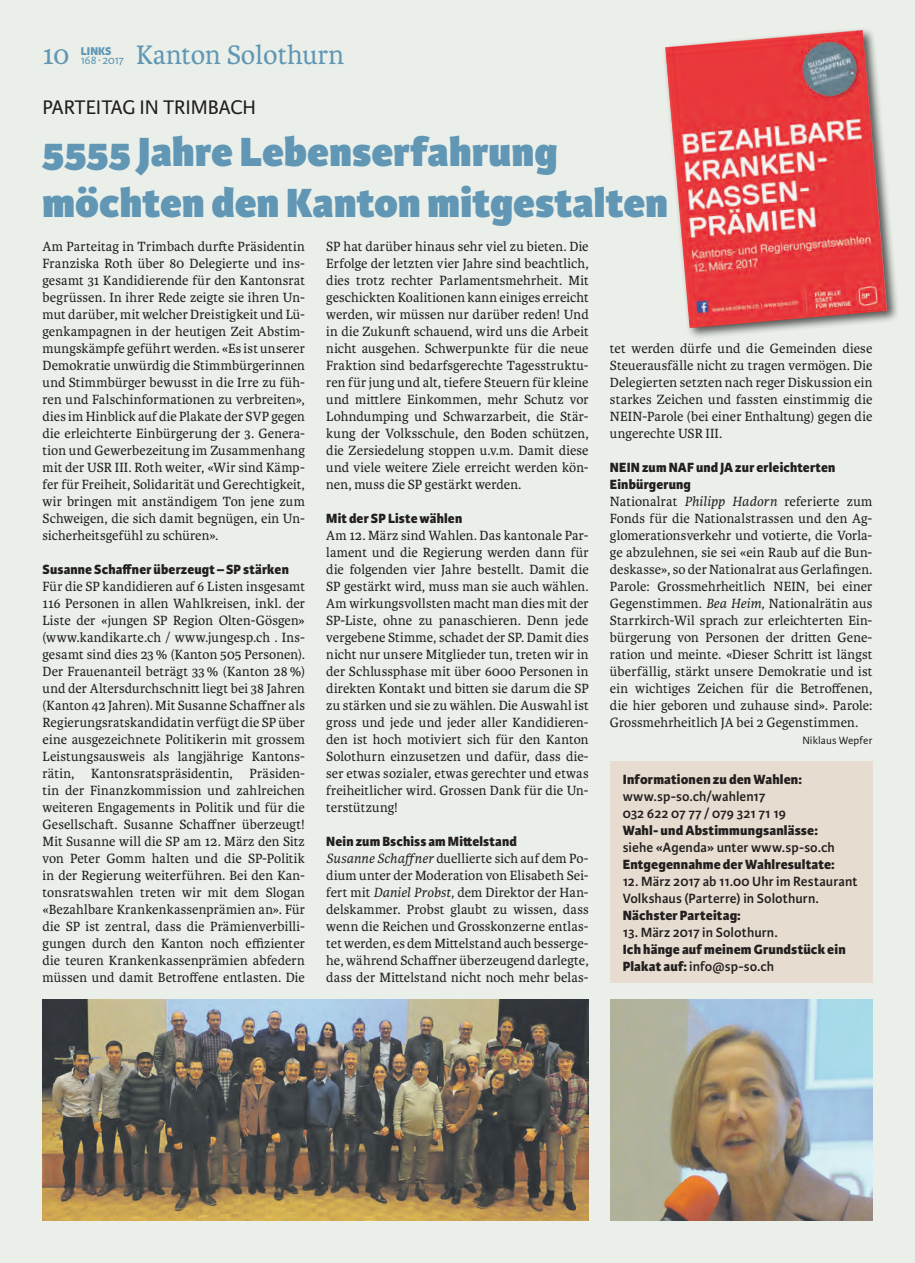
<style>
.page{position:relative;width:915px;height:1263px;background:#fff}
.page>*{position:absolute;margin:0;border:0;box-sizing:border-box;transform-origin:0 0}
.t1{font:800 43.5px/51px "Karmina Sans";letter-spacing:.005em;color:#6197b5}
.t2{font:28.5px "Karmina";color:#6197b5}
.t3{font:21px "Karmina Sans";color:#231f20}
.t4{font:14.25px/17px "Karmina";letter-spacing:.005em;color:#231f20;text-align:justify}
.t5{font:800 14.25px/17px "Karmina Sans";letter-spacing:.01em;color:#231f20}
.t6{font:600 14.25px/17px "Karmina Sans";letter-spacing:.005em;color:#231f20}
.t7{font:12px "Karmina Sans";letter-spacing:-.02em;color:#6197b5}
.t8{font:800 12px "Karmina Sans";color:#6197b5}
.t9{font:11.25px "Karmina Sans";letter-spacing:.015em;color:#231f20}
.s1{font-style:italic}
.s2{font-weight:600}
</style>
<div class="page">
<div style="left:0;top:0;width:914px;height:1263px;background:#eaf0e9"></div>
<img style="left:43px;top:999px;width:545px;height:221px">
<div style="left:661px;top:26px;width:238px;height:314px;background:#231f20;opacity:.75"></div>
<img style="left:664px;top:30px;width:223px;height:298px">
<div style="left:609px;top:761px;width:263px;height:221px;background:#e6dccf"></div>
<img style="left:610px;top:999px;width:262px;height:221px">
<p class="t7" style="left:81px;top:53px;width:45px">168 ∙ 2017</p>
<h2 class="t2" style="left:136px;top:39px;width:209px">Kanton Solothurn</h2>
<h2 class="t2" style="left:43px;top:39px;width:28px">10</h2>
<p class="t8" style="left:81px;top:44px;width:32px">LINKS</p>
<h3 class="t3" style="left:43px;top:95px;width:215px">PARTEITAG IN TRIMBACH</h3>
<h1 class="t1" style="left:43px;top:128px;width:627px">5555 Jahre Lebenserfahrung möchten den Kanton mitgestalten</h1>
<p class="t4" style="left:43px;top:238px;width:264px">Am Parteitag in Trimbach durfte Präsidentin Franziska Roth über 80 Delegierte und ins&shy;gesamt 31 Kandidierende für den Kantonsrat begrüssen. In ihrer Rede zeigte sie ihren Un&shy;mut darüber, mit welcher Dreistigkeit und Lü&shy;genkampagnen in der heutigen Zeit Abstim&shy;mungskämpfe geführt werden. «Es ist unserer Demokratie unwürdig die Stimmbürgerinnen und Stimmbürger bewusst in die Irre zu füh&shy;ren und Falschinformationen zu verbreiten», dies im Hinblick auf die Plakate der SVP gegen die erleichterte Einbürgerung der 3. Genera&shy;tion und Gewerbezeitung im Zusammenhang mit der USR III. Roth weiter, «Wir sind Kämp&shy;fer für Freiheit, Solidarität und Gerechtigkeit, wir bringen mit anständigem Ton jene zum Schweigen, die sich damit begnügen, ein Un&shy;sicherheitsgefühl zu schüren».</p>
<p class="t5" style="left:43px;top:561px;width:248px">Susanne Schaffner überzeugt – SP stärken</p>
<p class="t4" style="left:43px;top:578px;width:264px">Für die SP kandidieren auf 6 Listen insgesamt 116 Personen in allen Wahlkreisen, inkl. der Liste der «jungen SP Region Olten-Gösgen» (www.kandikarte.ch / www.jungesp.ch . Ins&shy;gesamt sind dies 23% (Kanton 505 Personen).<br>Der Frauenanteil beträgt 33% (Kanton 28%) und der Altersdurchschnitt liegt bei 38 Jahren (Kanton 42 Jahren). Mit Susanne Schaffner als Regierungsratskandidatin verfügt die SP über eine ausgezeichnete Politikerin mit grossem Leistungsausweis als langjährige Kantons&shy;rätin, Kantonsratspräsidentin, Präsiden&shy;tin der Finanzkommission und zahlreichen weiteren Engagements in Politik und für die Gesellschaft. Susanne Schaffner überzeugt!<br>Mit Susanne will die SP am 12. März den Sitz von Peter Gomm halten und die SP-Politik in der Regierung weiterführen. Bei den Kan&shy;tonsratswahlen treten wir mit dem Slogan «Bezahlbare Krankenkassenprämien an». Für die SP ist zentral, dass die Prämienverbilli&shy;gungen durch den Kanton noch effizienter die teuren Krankenkassenprämien abfedern müssen und damit Betroffene entlasten. Die</p>
<p class="t4" style="left:326px;top:238px;width:264px">SP hat darüber hinaus sehr viel zu bieten. Die Erfolge der letzten vier Jahre sind beachtlich, dies trotz rechter Parlamentsmehrheit. Mit geschickten Koalitionen kann einiges erreicht werden, wir müssen nur darüber reden! Und in die Zukunft schauend, wird uns die Arbeit nicht ausgehen. Schwerpunkte für die neue Fraktion sind bedarfsgerechte Tagesstruktu&shy;ren für jung und alt, tiefere Steuern für kleine und mittlere Einkommen, mehr Schutz vor Lohndumping und Schwarzarbeit, die Stär&shy;kung der Volksschule, den Boden schützen, die Zersiedelung stoppen u.v.m. Damit diese und viele weitere Ziele erreicht werden kön&shy;nen, muss die SP gestärkt werden.</p>
<p class="t5" style="left:326px;top:510px;width:137px">Mit der SP Liste wählen</p>
<p class="t4" style="left:326px;top:527px;width:264px">Am 12. März sind Wahlen. Das kantonale Par&shy;lament und die Regierung werden dann für die folgenden vier Jahre bestellt. Damit die SP gestärkt wird, muss man sie auch wählen.<br>Am wirkungsvollsten macht man dies mit der SP-Liste, ohne zu panaschieren. Denn jede vergebene Stimme, schadet der SP. Damit dies nicht nur unsere Mitglieder tun, treten wir in der Schlussphase mit über 6000 Personen in direkten Kontakt und bitten sie darum die SP zu stärken und sie zu wählen. Die Auswahl ist gross und jede und jeder aller Kandidieren&shy;den ist hoch motiviert sich für den Kanton Solothurn einzusetzen und dafür, dass die&shy;ser etwas sozialer, etwas gerechter und etwas freiheitlicher wird. Grossen Dank für die Un&shy;terstützung!</p>
<p class="t5" style="left:326px;top:833px;width:192px">Nein zum Bschiss am Mittelstand</p>
<p class="t4" style="left:326px;top:850px;width:264px"><span class="s1">Susanne Schaffner</span> duellierte sich auf dem Po&shy;dium unter der Moderation von Elisabeth Sei&shy;fert mit <span class="s1">Daniel Probst,</span> dem Direktor der Han&shy;delskammer. Probst glaubt zu wissen, dass wenn die Reichen und Grosskonzerne entlas&shy;tet werden, es dem Mittelstand auch besserge&shy;he, während Schaffner überzeugend darlegte, dass der Mittelstand nicht noch mehr belas-</p>
<p class="t4" style="left:609px;top:340px;width:264px">tet werden dürfe und die Gemeinden diese Steuerausfälle nicht zu tragen vermögen. Die Delegierten setzten nach reger Diskussion ein starkes Zeichen und fassten einstimmig die NEIN-Parole (bei einer Enthaltung) gegen die ungerechte USR III.</p>
<p class="t5" style="left:609px;top:459px;width:227px">NEIN zum NAF und JA zur erleichterten<br>Einbürgerung</p>
<p class="t4" style="left:609px;top:493px;width:264px">Nationalrat <span class="s1">Philipp Hadorn</span> referierte zum Fonds für die Nationalstrassen und den Ag&shy;glomerationsverkehr und votierte, die Vorla&shy;ge abzulehnen, sie sei «ein Raub auf die Bun&shy;deskasse», so der Nationalrat aus Gerlafingen.<br>Parole: Grossmehrheitlich NEIN, bei einer Gegenstimmen. <span class="s1">Bea Heim,</span> Nationalrätin aus Starrkirch-Wil sprach zur erleichterten Ein&shy;bürgerung von Personen der dritten Gene&shy;ration und meinte. «Dieser Schritt ist längst überfällig, stärkt unsere Demokratie und ist ein wichtiges Zeichen für die Betroffenen, die hier geboren und zuhause sind». Parole:<br>Grossmehrheitlich JA bei 2 Gegenstimmen.</p>
<p class="t9" style="left:802px;top:734px;width:72px">Niklaus Wepfer</p>
<p class="t5" style="left:622px;top:771px;width:181px">Informationen zu den Wahlen:</p>
<p class="t6" style="left:622px;top:788px;width:165px">www.sp-so.ch/wahlen17<br>032 622 07 77 / 079 321 71 19</p>
<p class="t5" style="left:622px;top:822px;width:196px">Wahl- und Abstimmungsanlässe:</p>
<p class="t6" style="left:622px;top:839px;width:213px">siehe «Agenda» unter www.sp-so.ch</p>
<p class="t5" style="left:622px;top:856px;width:213px">Entgegennahme der Wahlresultate:</p>
<p class="t6" style="left:622px;top:873px;width:236px">12. März 2017 ab 11.00 Uhr im Restaurant<br>Volkshaus (Parterre) in Solothurn.</p>
<p class="t5" style="left:622px;top:907px;width:119px">Nächster Parteitag:</p>
<p class="t6" style="left:622px;top:924px;width:156px">13. März 2017 in Solothurn.</p>
<p class="t5" style="left:622px;top:941px;width:224px">Ich hänge auf meinem Grundstück ein<br>Plakat auf: <span class="s2">info@sp-so.ch</span></p>
</div>
